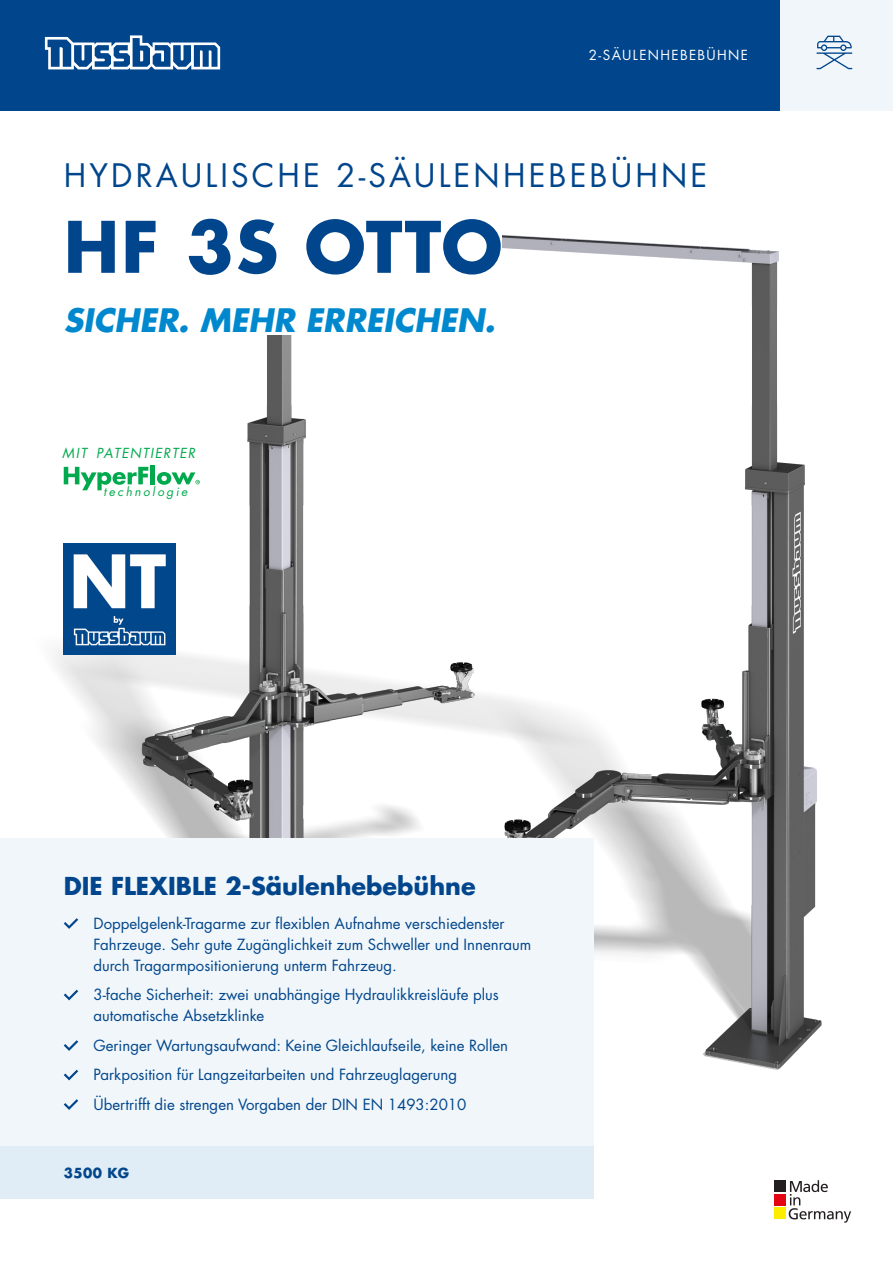
<style>
.page{position:relative;width:893px;height:1263px;background:#fff}
.page>*{position:absolute;margin:0;border:0;box-sizing:border-box;transform-origin:0 0}
.t1{font:700 69px "Futura LT Pro";letter-spacing:.03em;color:#01468c}
.t2{font:31.5px "Futura LT Pro";letter-spacing:.1em;color:#01468c}
.t3{font:italic 700 31.5px "Futura LT Pro";color:#0088ce}
.t4{font:700 24px "Futura LT Pro";color:#01468c}
.t5{font:15px/21px "Futura LT Pro";color:#01468c}
.t6{font:13.5px "Futura LT Pro";letter-spacing:.1em;color:#fff}
.t7{font:italic 13.5px "Futura LT Pro";letter-spacing:.1em;color:#00a94d}
.t8{font:700 13.5px "Futura LT Pro";letter-spacing:.03em;color:#01468c}
.t9{font:italic 12px "Futura LT Pro";letter-spacing:.2em;color:#00a94d}
</style>
<div class="page">
<img style="left:31px;top:235px;width:791px;height:834px">
<div style="left:775px;top:1180px;width:11px;height:12px;background:#231f20"></div>
<div style="left:775px;top:1194px;width:11px;height:11px;background:#e30512"></div>
<div style="left:775px;top:1207px;width:11px;height:12px;background:#ffed00"></div>
<svg style="left:789px;top:1180px;width:62px;height:43px"></svg>
<div style="left:780px;top:0;width:113px;height:111px;background:#f0f6fa"></div>
<div style="left:0;top:0;width:780px;height:111px;background:#01468c"></div>
<svg style="left:816px;top:36px;width:36px;height:33px"></svg>
<svg style="left:45px;top:35px;width:175px;height:34px"></svg>
<img style="left:64px;top:543px;width:111px;height:112px">
<svg style="left:64px;top:467px;width:84px;height:23px"></svg>
<hr style="left:151px;top:465px;width:4px;height:19px;background:#00a94d">
<svg style="left:157px;top:472px;width:43px;height:13px"></svg>
<div style="left:0;top:839px;width:593px;height:360px;background:#f0f6fa"></div>
<svg style="left:64px;top:918px;width:14px;height:11px"></svg>
<svg style="left:64px;top:990px;width:14px;height:11px"></svg>
<svg style="left:64px;top:1040px;width:14px;height:11px"></svg>
<svg style="left:64px;top:1070px;width:14px;height:10px"></svg>
<svg style="left:64px;top:1099px;width:14px;height:11px"></svg>
<div style="left:0;top:1147px;width:593px;height:52px;background:#e1edf6"></div>
<div style="left:65px;top:211px;width:437px;height:124px;background:#fff"></div>
<p class="t6" style="left:589px;top:46px;width:161px">2-SÄULENHEBEBÜHNE</p>
<p class="t2" style="left:64px;top:154px;width:645px">HYDRAULISCHE 2-SÄULENHEBEBÜHNE</p>
<p class="t1" style="left:64px;top:194px;width:440px">HF 3S OTTO</p>
<p class="t3" style="left:64px;top:296px;width:433px">SICHER. MEHR ERREICHEN.</p>
<p class="t7" style="left:62px;top:444px;width:134px">MIT PATENTIERTER</p>
<p class="t9" style="left:103px;top:483px;width:86px">technologie</p>
<p class="t4" style="left:64px;top:867px;width:413px">DIE FLEXIBLE 2-Säulenhebebühne</p>
<p class="t5" style="left:94px;top:913px;width:439px">Doppelgelenk-Tragarme zur flexiblen Aufnahme verschiedenster<br>Fahrzeuge. Sehr gute Zugänglichkeit zum Schweller und Innenraum durch Tragarmpositionierung unterm Fahrzeug.</p>
<p class="t5" style="left:94px;top:984px;width:407px">3-fache Sicherheit: zwei unabhängige Hydraulikkreisläufe plus automatische Absetzklinke</p>
<p class="t5" style="left:94px;top:1035px;width:416px">Geringer Wartungsaufwand: Keine Gleichlaufseile, keine Rollen</p>
<p class="t5" style="left:94px;top:1064px;width:365px">Parkposition für Langzeitarbeiten und Fahrzeuglagerung</p>
<p class="t5" style="left:94px;top:1094px;width:374px">Übertrifft die strengen Vorgaben der DIN EN 1493:2010</p>
<p class="t8" style="left:64px;top:1162px;width:67px">3500 KG</p>
</div>
